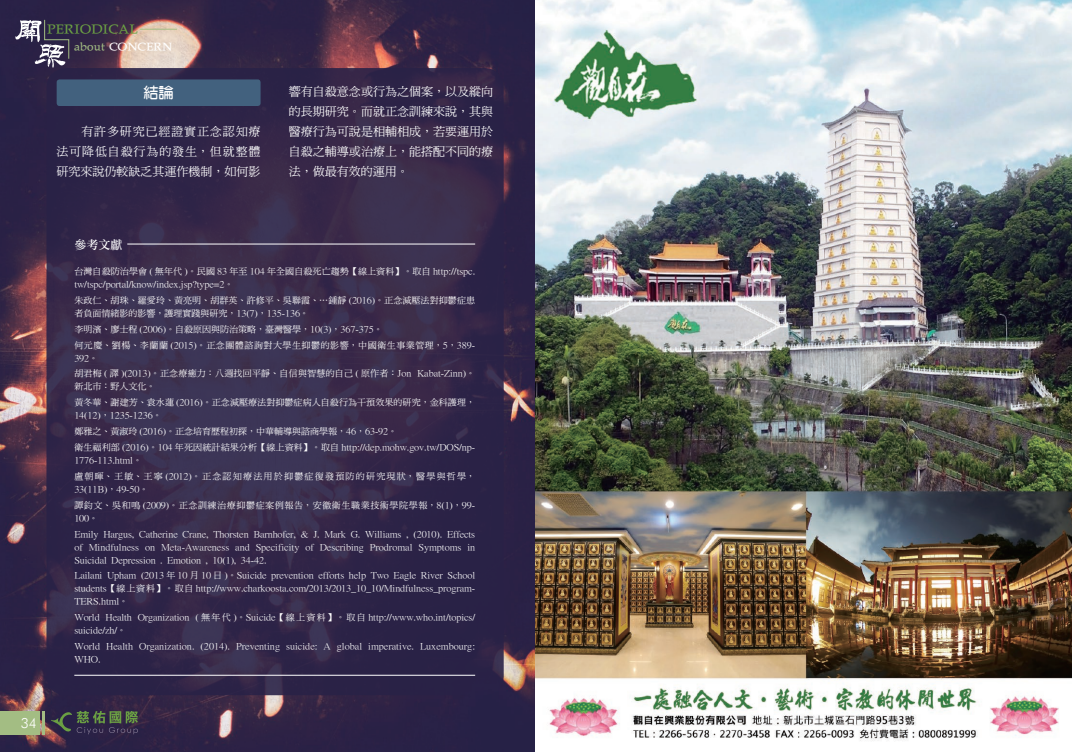
<style>
.page{position:relative;width:1072px;height:752px;background:#fff}
.page>*{position:absolute;margin:0;border:0;box-sizing:border-box;transform-origin:0 0}
.t1{font:15px "DF Yuan Bd HKP BF";color:#fff}
.t2{font:14px "DF Wei Bei Md HKP BF";color:#6ba043}
.t3{font:300 14px "Futura BT";color:#fff}
.t4{font:12px/20px "DF Ming Md HKP BF";color:#fff;text-align:justify}
.t5{font:12px "DF Wei Bei Md HKP BF";color:#fff}
.t6{font:12px "DF Li Song Std W5";color:#fff}
.t7{font:9px/13px "DF Ming Md HKP BF";color:#fff}
.t8{font:9px/15.8px "DF Ming Md HKP BF";letter-spacing:.065em;color:#fff}
.t9{font:9px/15.8px "DF Ming Md HKP BF";letter-spacing:.025em;color:#fff}
.t10{font:9px/15.8px "DF Ming Md HKP BF";letter-spacing:.14em;color:#fff}
.s1{color:#a3bd83}
</style>
<div class="page">
<img style="left:0;top:0;width:1071px;height:751px">
<div style="left:46px;top:68px;width:457px;height:626px;background:linear-gradient(to right,#362b4c,#34284a);border-radius:20px"></div>
<div style="left:57px;top:79px;width:203px;height:27px;background:#42617e;border-radius:3px"></div>
<hr style="left:127px;top:244px;width:348px;height:1px;background:#fff">
<hr style="left:74px;top:674px;width:401px;height:1px;background:#fff">
<div style="left:0;top:710px;width:40px;height:24px;background:#a3bd83"></div>
<hr style="left:43px;top:710px;width:2px;height:24px;background:#a3bd83">
<hr style="left:140px;top:29px;width:37px;height:1px;background:#a3bd83">
<svg style="left:15px;top:19px;width:54px;height:49px;background:#58526c"></svg>
<svg style="left:51px;top:710px;width:87px;height:24px;background:#3e4247"></svg>
<h2 class="t2" style="left:47px;top:21px;width:92px">PERIODICAL</h2>
<h3 class="t5" style="left:74px;top:40px;width:100px"><span class="s1">about</span> CONCERN</h3>
<h1 class="t1" style="left:143px;top:85px;width:31px">結論</h1>
<h3 class="t4" style="left:56px;top:121px;width:206px;text-indent:25px">有許多研究已經證實正念認知療法可降低自殺行為的發生，但就整體研究來說仍較缺乏其運作機制，如何影</h3>
<h3 class="t4" style="left:289px;top:82px;width:206px">響有自殺意念或行為之個案，以及縱向的長期研究。而就正念訓練來說，其與醫療行為可說是相輔相成，若要運用於自殺之輔導或治療上，能搭配不同的療法，做最有效的運用。</h3>
<h2 class="t3" style="left:21px;top:714px;width:18px">34</h2>
<h3 class="t6" style="left:74px;top:237px;width:49px">參考文獻</h3>
<p class="t7" style="left:74px;top:265px;width:402px">台灣自殺防治學會 ( 無年代 )。民國 83 年至 104 年全國自殺死亡趨勢【線上資料】。取自 http://tspc. tw/tspc/portal/know/index.jsp?type=2。</p>
<p class="t7" style="left:74px;top:294px;width:402px">朱政仁、胡珠、羅愛玲、黃亮明、胡群英、許修平、吳聯霞、…鍾靜 (2016)。正念減壓法對抑鬱症患者負面情緒影的影響，護理實踐與研究，13(7)，135-136。</p>
<p class="t7" style="left:74px;top:321px;width:402px;line-height:15.8px">李明濱、廖士程 (2006)。自殺原因與防治策略，臺灣醫學，10(3)，367-375。<br>何元慶、劉楊、李蘭蘭 (2015)。正念團體諮詢對大學生抑鬱的影響，中國衛生事業管理，5，389-</p>
<p class="t9" style="left:74px;top:350px;width:402px">392。<br>胡君梅 ( 譯 )(2013)。正念療癒力：八週找回平靜、自信與智慧的自己 ( 原作者：Jon Kabat-Zinn)。</p>
<p class="t7" style="left:74px;top:379px;width:402px;line-height:15.8px">新北市：野人文化。<br>黃冬華、謝建芳、袁水蓮 (2016)。正念減壓療法對抑鬱症病人自殺行為干預效果的研究，金科護理，</p>
<p class="t7" style="left:74px;top:408px;width:402px;line-height:15.8px">14(12)，1235-1236。<br>鄭雅之、黃淑玲 (2016)。正念培育歷程初探，中華輔導與諮商學報，46，63-92。<br>衛生福利部 (2016)。104 年死因統計結果分析【線上資料】。取自 http://dep.mohw.gov.tw/DOS/np-</p>
<p class="t10" style="left:74px;top:452px;width:402px">1776-113.html。<br>盧朝暉、王敏、王寧 (2012)。正念認知療法用於抑鬱症復發預防的研究現狀，醫學與哲學，</p>
<p class="t8" style="left:74px;top:481px;width:402px">33(11B)，49-50。<br>譚鈞文、吳和鳴 (2009)。正念訓練治療抑鬱症案例報告，安徽衛生職業技術學院學報，8(1)，99-</p>
<p class="t7" style="left:74px;top:510px;width:402px;line-height:15.8px">100。<br>Emily Hargus, Catherine Crane, Thorsten Barnhofer, &amp; J. Mark G. Williams , (2010). Effects</p>
<p class="t7" style="left:74px;top:540px;width:402px">of Mindfulness on Meta-Awareness and Specificity of Describing Prodromal Symptoms in<br>Suicidal Depression . Emotion , 10(1), 34-42.</p>
<p class="t7" style="left:74px;top:569px;width:402px;text-align:justify">Lailani Upham (2013 年 10 月 10 日 )。Suicide prevention efforts help Two Eagle River School students【線上資料】。取自 http://www.charkoosta.com/2013/2013_10_10/Mindfulness_program-TERS.html。</p>
<p class="t7" style="left:74px;top:611px;width:402px">World Health Organization ( 無年代 )。Suicide【線上資料】。取自 http://www.who.int/topics/ suicide/zh/。</p>
<p class="t7" style="left:74px;top:640px;width:402px">World Health Organization. (2014). Preventing suicide: A global imperative. Luxembourg:<br>WHO.</p>
</div>
